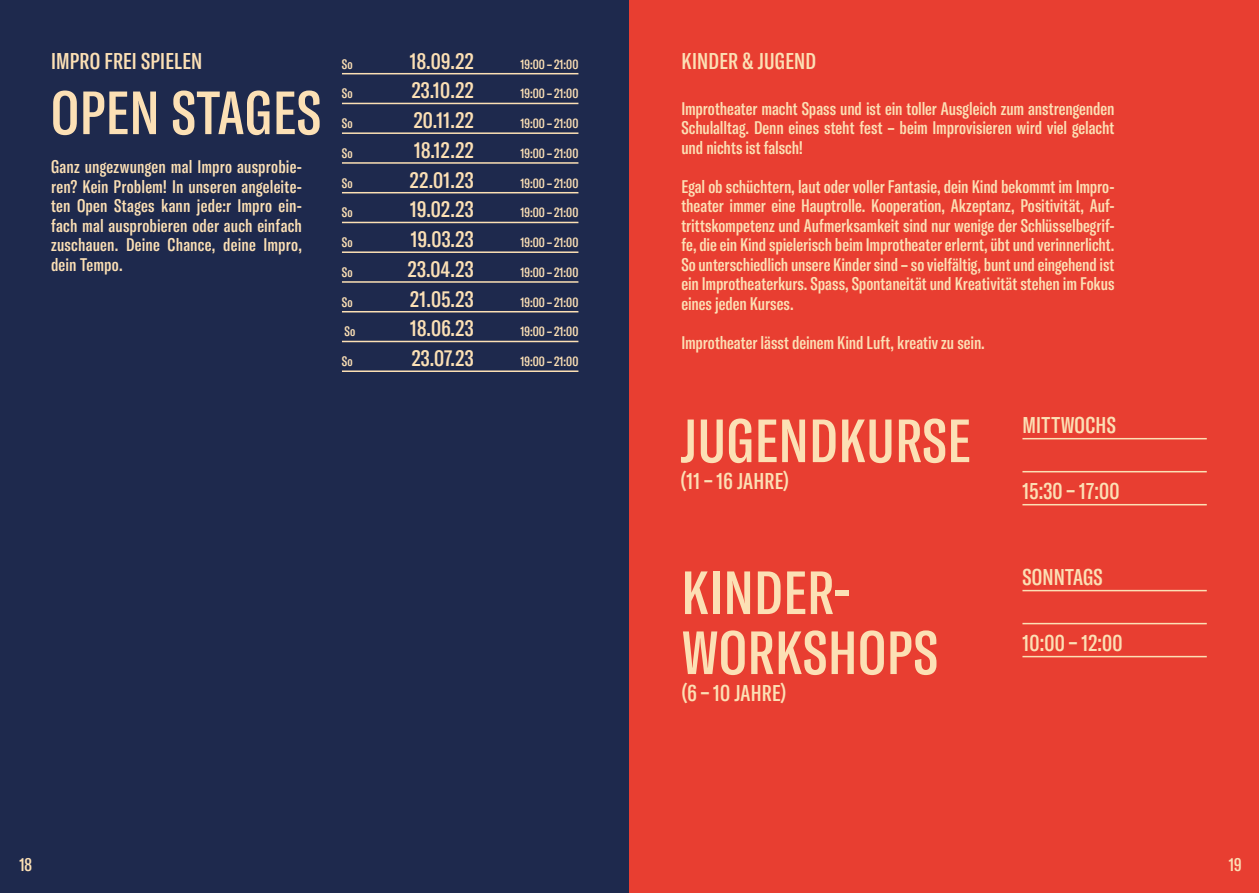
<style>
.page{position:relative;width:1259px;height:893px;background:#fff}
.page>*{position:absolute;margin:0;border:0;box-sizing:border-box;transform-origin:0 0}
.t1{font:60px/60px "GT America Cm Md";letter-spacing:.015em;color:#fce0b5}
.t2{font:22.5px "GT America Cm Md";letter-spacing:.01em;color:#fce0b5}
.t3{font:18px/19.5px "GT America Cm Md";color:#fce0b5;text-align:justify}
.t4{font:13.5px "GT America Cm Md";color:#fce0b5}
</style>
<div class="page">
<div style="left:0;top:0;width:629px;height:893px;background:#1e294d"></div>
<div style="left:629px;top:0;width:630px;height:893px;background:#e83e31"></div>
<hr style="left:1022px;top:438px;width:184px;height:1px;background:#fce0b5">
<hr style="left:1022px;top:471px;width:184px;height:1px;background:#fce0b5">
<hr style="left:1022px;top:504px;width:184px;height:1px;background:#fce0b5">
<hr style="left:1022px;top:590px;width:184px;height:1px;background:#fce0b5">
<hr style="left:1022px;top:623px;width:184px;height:1px;background:#fce0b5">
<hr style="left:1022px;top:656px;width:184px;height:1px;background:#fce0b5">
<hr style="left:342px;top:73px;width:236px;height:1px;background:#fce0b5">
<hr style="left:342px;top:103px;width:236px;height:1px;background:#fce0b5">
<hr style="left:342px;top:132px;width:236px;height:2px;background:#fce0b5">
<hr style="left:342px;top:162px;width:236px;height:2px;background:#fce0b5">
<hr style="left:342px;top:192px;width:236px;height:1px;background:#fce0b5">
<hr style="left:342px;top:222px;width:236px;height:1px;background:#fce0b5">
<hr style="left:342px;top:251px;width:236px;height:2px;background:#fce0b5">
<hr style="left:342px;top:281px;width:236px;height:2px;background:#fce0b5">
<hr style="left:342px;top:311px;width:236px;height:1px;background:#fce0b5">
<hr style="left:342px;top:341px;width:236px;height:1px;background:#fce0b5">
<hr style="left:342px;top:370px;width:236px;height:2px;background:#fce0b5">
<p class="t2" style="left:51px;top:48px;width:153px">IMPRO FREI SPIELEN</p>
<p class="t4" style="left:342px;top:56px;width:12px">So</p>
<p class="t2" style="left:410px;top:48px;width:65px">18.09.22</p>
<p class="t4" style="left:520px;top:56px;width:59px">19:00 – 21:00</p>
<p class="t4" style="left:342px;top:86px;width:12px">So</p>
<p class="t2" style="left:412px;top:77px;width:64px">23.10.22</p>
<p class="t4" style="left:520px;top:86px;width:59px">19:00 – 21:00</p>
<p class="t4" style="left:342px;top:115px;width:12px">So</p>
<p class="t2" style="left:414px;top:107px;width:61px">20.11.22</p>
<p class="t4" style="left:520px;top:115px;width:59px">19:00 – 21:00</p>
<p class="t4" style="left:342px;top:145px;width:12px">So</p>
<p class="t2" style="left:414px;top:137px;width:61px">18.12.22</p>
<p class="t4" style="left:520px;top:145px;width:59px">19:00 – 21:00</p>
<p class="t4" style="left:342px;top:175px;width:12px">So</p>
<p class="t2" style="left:410px;top:167px;width:65px">22.01.23</p>
<p class="t4" style="left:520px;top:175px;width:59px">19:00 – 21:00</p>
<p class="t4" style="left:342px;top:205px;width:12px">So</p>
<p class="t2" style="left:410px;top:196px;width:65px">19.02.23</p>
<p class="t4" style="left:520px;top:205px;width:59px">19:00 – 21:00</p>
<p class="t4" style="left:342px;top:234px;width:12px">So</p>
<p class="t2" style="left:411px;top:226px;width:65px">19.03.23</p>
<p class="t4" style="left:520px;top:234px;width:59px">19:00 – 21:00</p>
<p class="t4" style="left:342px;top:264px;width:12px">So</p>
<p class="t2" style="left:408px;top:256px;width:67px">23.04.23</p>
<p class="t4" style="left:520px;top:264px;width:59px">19:00 – 21:00</p>
<p class="t4" style="left:342px;top:294px;width:12px">So</p>
<p class="t2" style="left:410px;top:286px;width:65px">21.05.23</p>
<p class="t4" style="left:520px;top:294px;width:59px">19:00 – 21:00</p>
<p class="t4" style="left:344px;top:324px;width:12px">So</p>
<p class="t2" style="left:410px;top:315px;width:65px">18.06.23</p>
<p class="t4" style="left:520px;top:324px;width:59px">19:00 – 21:00</p>
<p class="t4" style="left:342px;top:354px;width:12px">So</p>
<p class="t2" style="left:412px;top:345px;width:64px">23.07.23</p>
<p class="t4" style="left:520px;top:354px;width:59px">19:00 – 21:00</p>
<h1 class="t1" style="left:51px;top:83px;width:271px">OPEN STAGES</h1>
<p class="t3" style="left:51px;top:157px;width:252px">Ganz ungezwungen mal Impro ausprobie&shy;ren? Kein Problem! In unseren angeleite&shy;ten Open Stages kann jede:r Impro ein&shy;fach mal ausprobieren oder auch einfach zuschauen. Deine Chance, deine Impro, dein Tempo.</p>
<p class="t2" style="left:681px;top:48px;width:136px">KINDER &amp; JUGEND</p>
<p class="t3" style="left:681px;top:99px;width:434px">Improtheater macht Spass und ist ein toller Ausgleich zum anstrengenden Schulalltag. Denn eines steht fest – beim Improvisieren wird viel gelacht und nichts ist falsch!</p>
<p class="t3" style="left:681px;top:177px;width:434px">Egal ob schüchtern, laut oder voller Fantasie, dein Kind bekommt im Impro&shy;theater immer eine Hauptrolle. Kooperation, Akzeptanz, Positivität, Auf&shy;trittskompetenz und Aufmerksamkeit sind nur wenige der Schlüsselbegrif&shy;fe, die ein Kind spielerisch beim Improtheater erlernt, übt und verinnerlicht.<br>So unterschiedlich unsere Kinder sind – so vielfältig, bunt und eingehend ist ein Improtheaterkurs. Spass, Spontaneität und Kreativität stehen im Fokus eines jeden Kurses.</p>
<p class="t3" style="left:681px;top:333px;width:305px">Improtheater lässt deinem Kind Luft, kreativ zu sein.</p>
<h1 class="t1" style="left:680px;top:411px;width:291px">JUGENDKURSE</h1>
<p class="t2" style="left:680px;top:468px;width:110px">(11 – 16 JAHRE)</p>
<h1 class="t1" style="left:681px;top:563px;width:258px">KINDER-<br>WORKSHOPS</h1>
<p class="t2" style="left:681px;top:680px;width:106px">(6 – 10 JAHRE)</p>
<p class="t2" style="left:1022px;top:411px;width:95px">MITTWOCHS</p>
<p class="t2" style="left:1022px;top:477px;width:99px">15:30 – 17:00</p>
<p class="t2" style="left:1022px;top:563px;width:82px">SONNTAGS</p>
<p class="t2" style="left:1022px;top:629px;width:102px">10:00 – 12:00</p>
<p class="t3" style="left:19px;top:855px;width:14px">18</p>
<p class="t3" style="left:1228px;top:855px;width:14px">19</p>
</div>
